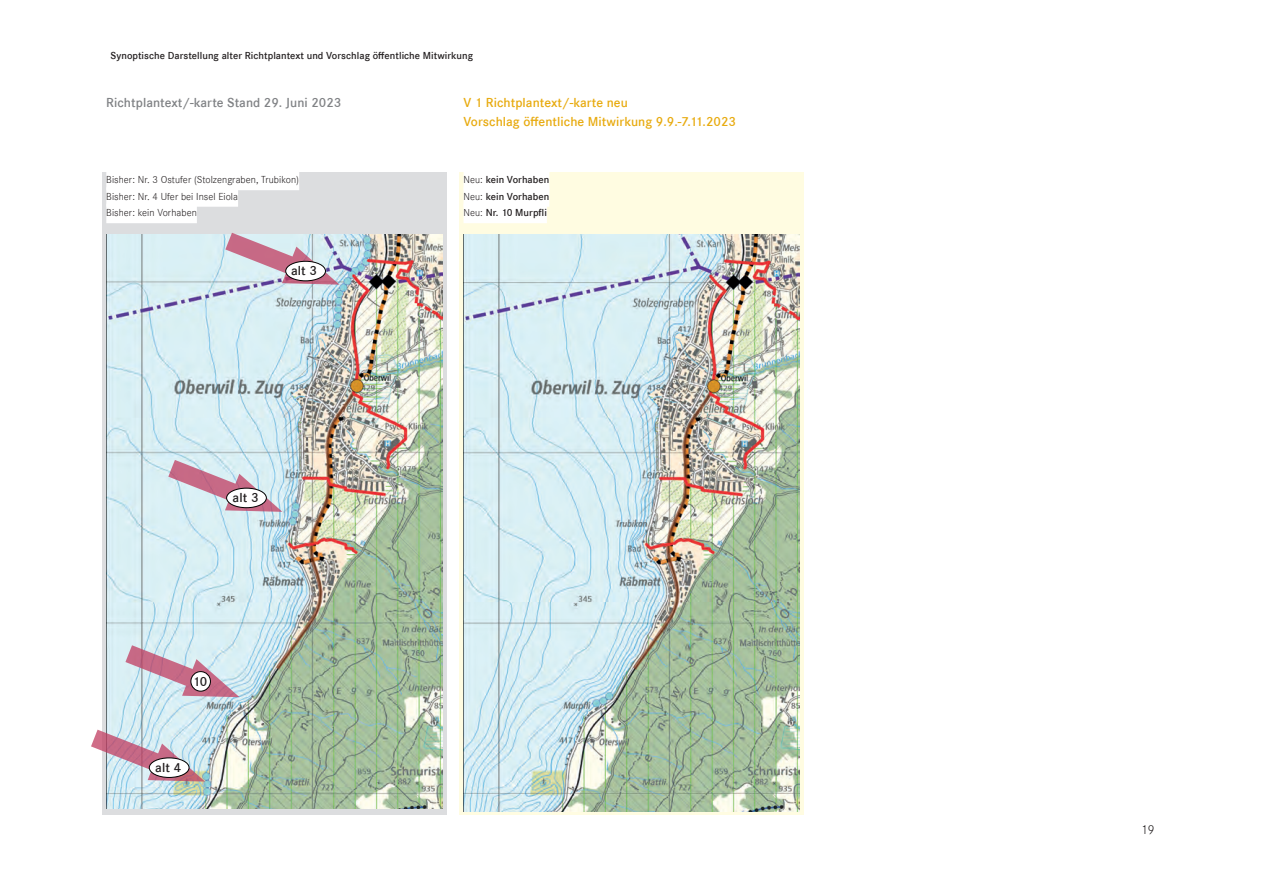
<style>
.page{position:relative;width:1263px;height:893px;background:#fff}
.page>*{position:absolute;margin:0;border:0;box-sizing:border-box;transform-origin:0 0}
.t1{font:600 13.5px/18.8px "Corporate S";letter-spacing:.005em;color:#e8ab10}
.t2{font:600 13.5px "Corporate S";letter-spacing:.005em;color:#808285}
.t3{font:600 13.5px "Corporate S";letter-spacing:.005em;color:#231f20}
.t4{font:13.5px "Corporate S Ligh";color:#231f20}
.t5{font:600 10.5px/16.5px "Corporate S";letter-spacing:.005em;color:#231f20;text-align:justify}
.t6{font:10.5px/16.5px "Corporate S Ligh";letter-spacing:.005em;color:#231f20}
.s1{font-family:"Corporate S Ligh";font-weight:400}
.s2{font-weight:300}
</style>
<div class="page">
<div style="left:102px;top:172px;width:344px;height:642px;background:#dcdddf"></div>
<div style="left:459px;top:172px;width:345px;height:642px;background:#fffce1"></div>
<img style="left:106px;top:235px;width:336px;height:573px">
<svg style="left:218px;top:232px;width:121px;height:64px;background:#ccc5d3"></svg>
<svg style="left:161px;top:445px;width:121px;height:78px;background:#d0d2dd"></svg>
<svg style="left:91px;top:715px;width:114px;height:78px"></svg>
<svg style="left:118px;top:630px;width:122px;height:79px;background:#ceceda"></svg>
<div style="left:286px;top:261px;width:39px;height:20px;background:#fff;border-radius:50%"></div>
<div style="left:285px;top:261px;width:41px;height:20px;border:1px solid #000;border-radius:50%"></div>
<div style="left:191px;top:672px;width:19px;height:19px;background:#fff;border-radius:50%"></div>
<div style="left:190px;top:671px;width:21px;height:20px;border:1px solid #000;border-radius:50%"></div>
<div style="left:227px;top:488px;width:39px;height:20px;background:#fff;border-radius:50%"></div>
<div style="left:226px;top:488px;width:41px;height:20px;border:1px solid #000;border-radius:50%"></div>
<div style="left:149px;top:758px;width:40px;height:19px;background:#fff;border-radius:50%"></div>
<div style="left:149px;top:757px;width:40px;height:21px;border:1px solid #000;border-radius:50%"></div>
<div style="left:106px;top:171px;width:193px;height:19px;background:#fff"></div>
<div style="left:106px;top:187px;width:132px;height:20px;background:#fff"></div>
<div style="left:106px;top:204px;width:91px;height:19px;background:#fff"></div>
<img style="left:463px;top:235px;width:336px;height:577px">
<div style="left:463px;top:171px;width:86px;height:19px;background:#fff"></div>
<div style="left:463px;top:187px;width:86px;height:20px;background:#fff"></div>
<div style="left:463px;top:204px;width:84px;height:19px;background:#fff"></div>
<p class="t5" style="left:111px;top:47px;width:364px">Synoptische Darstellung alter Richtplantext und Vorschlag öffentliche Mitwirkung</p>
<p class="t2" style="left:106px;top:95px;width:237px">Richtplantext/-karte Stand 29. Juni 2023</p>
<p class="t1" style="left:463px;top:93px;width:274px">V 1 Richtplantext/-karte neu<br>Vorschlag öffentliche Mitwirkung 9.9.-7.11.2023</p>
<p class="t6" style="left:106px;top:172px;width:194px">Bisher: Nr. 3 Ostufer (Stolzengraben, Trubikon)<br>Bisher: Nr. 4 Ufer bei Insel Eiola<br>Bisher: kein Vorhaben</p>
<p class="t5" style="left:463px;top:172px;width:87px"><span class="s1">Neu:</span> kein Vorhaben <span class="s1">Neu:</span> kein Vorhaben <span class="s2">Neu:</span> Nr. 10 Murpfli</p>
<p class="t3" style="left:291px;top:263px;width:27px">alt 3</p>
<p class="t3" style="left:233px;top:490px;width:27px">alt 3</p>
<p class="t3" style="left:193px;top:673px;width:16px">10</p>
<p class="t3" style="left:155px;top:760px;width:27px">alt 4</p>
<p class="t4" style="left:1141px;top:822px;width:15px">19</p>
</div>
